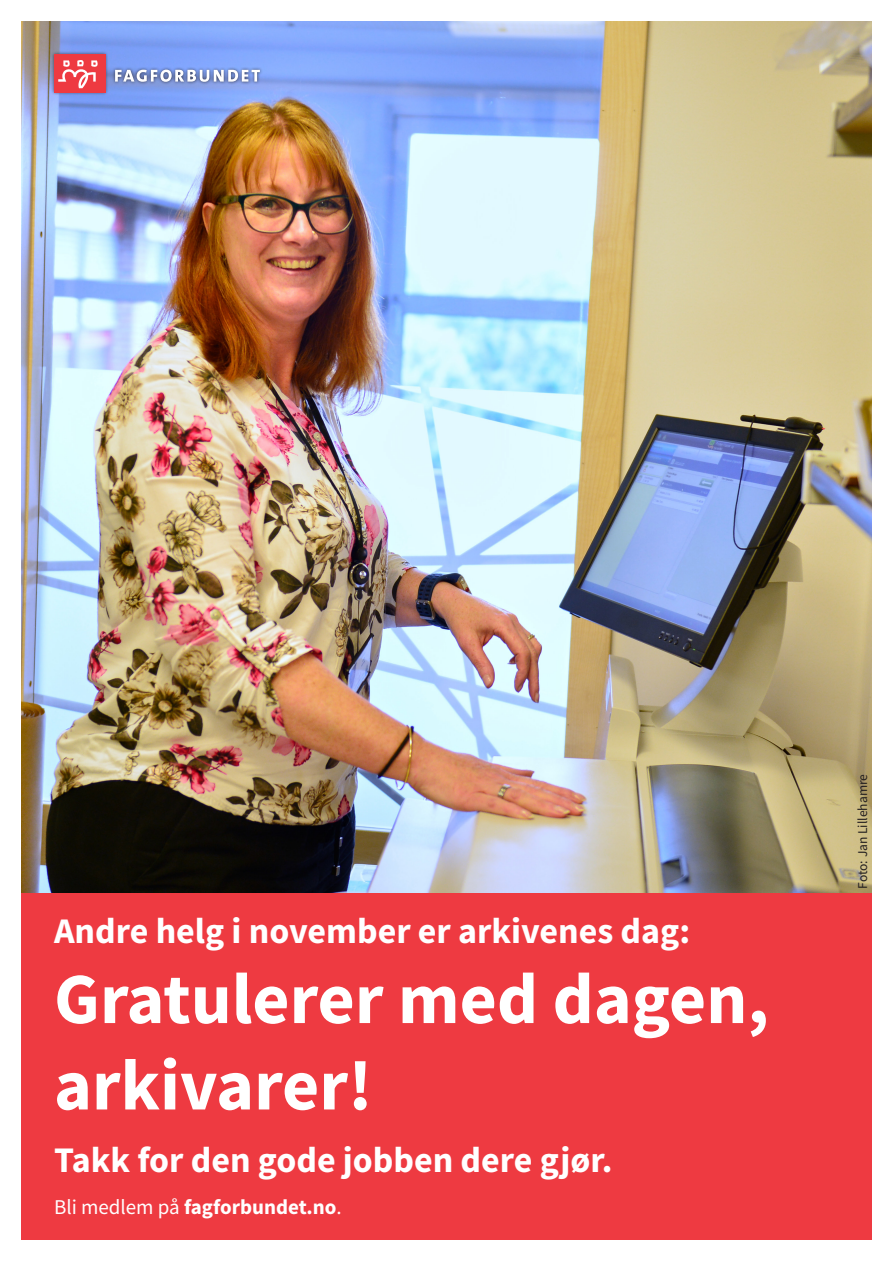
<style>
.page{position:relative;width:893px;height:1263px;background:#fff}
.page>*{position:absolute;margin:0;border:0;box-sizing:border-box;transform-origin:0 0}
.t1{font:700 72px/86.4px "Source Sans Pro";color:#fff}
.t2{font:700 36px "Source Sans Pro";color:#fff}
.t3{font:700 21px "Source Sans Pro";color:#fff}
.t4{font:13.5px "Source Sans Pro";color:#231f20}
.s1{font-weight:400}
</style>
<div class="page">
<img style="left:21px;top:21px;width:851px;height:872px">
<div style="left:21px;top:893px;width:851px;height:346px;background:#ee3a41"></div>
<div style="left:51px;top:51px;width:212px;height:45px;background:#231f20;opacity:.75"></div>
<div style="left:54px;top:54px;width:51px;height:38px;background:#ee3a41"></div>
<svg style="left:115px;top:70px;width:145px;height:12px"></svg>
<svg style="left:58px;top:60px;width:40px;height:28px"></svg>
<p class="t2" style="left:54px;top:906px;width:638px">Andre helg i november er arkivenes dag:</p>
<p class="t1" style="left:54px;top:955px;width:716px">Gratulerer med dagen, arkivarer!</p>
<p class="t2" style="left:54px;top:1136px;width:560px">Takk for den gode jobben dere gjør.</p>
<p class="t3" style="left:54px;top:1193px;width:289px"><span class="s1">Bli medlem på</span> fagforbundet.no<span class="s1">.</span></p>
<p class="t4" style="left:854px;top:889px;width:116px;rotate:-90deg">Foto: Jan Lillehamre</p>
</div>
